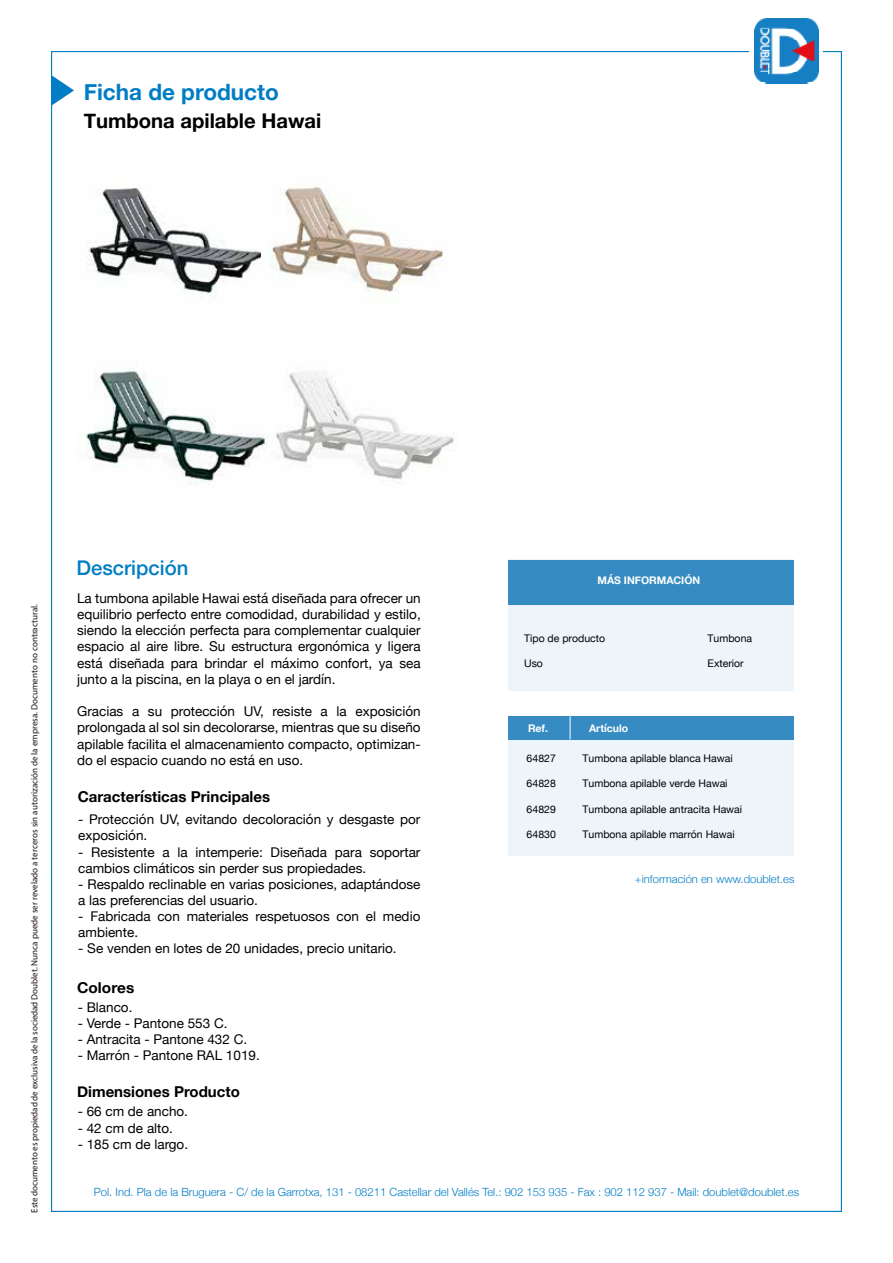
<style>
.page{position:relative;width:893px;height:1263px;background:#fff}
.page>*{position:absolute;margin:0;border:0;box-sizing:border-box;transform-origin:0 0}
.t1{font:700 22.5px "Helvetica Neue";color:#007dc4}
.t2{font:700 20.25px "Helvetica Neue";color:#000}
.t3{font:500 20.25px "Helvetica Neue";color:#007dc4}
.t4{font:700 15px "Helvetica Neue";color:#000}
.t5{font:13.5px/16.2px "Helvetica Neue";color:#000;text-align:justify}
.t6{font:13.35px/16px "Helvetica Neue";color:#000}
.t7{font:300 11.25px "Helvetica Neue";color:#007dc4}
.t8{font:10.5px "Helvetica Neue";color:#000}
.t9{font:700 10.5px "Helvetica Neue";color:#fff}
.t10{font:9px "Myriad Pro";color:#1e120d}
</style>
<div class="page">
<img style="left:754px;top:19px;width:64px;height:65px">
<svg style="left:51px;top:75px;width:23px;height:31px"></svg>
<div style="left:508px;top:560px;width:286px;height:131px;background:#edf5fa"></div>
<div style="left:508px;top:560px;width:286px;height:44px;background:#368cc2"></div>
<div style="left:508px;top:719px;width:286px;height:137px;background:#edf5fa"></div>
<div style="left:508px;top:716px;width:286px;height:23px;background:#368cc2"></div>
<svg style="left:570px;top:716px;width:1px;height:23px"></svg>
<img style="left:87px;top:188px;width:174px;height:110px">
<img style="left:85px;top:371px;width:183px;height:114px">
<img style="left:261px;top:186px;width:183px;height:106px">
<img style="left:276px;top:372px;width:178px;height:111px">
<h1 class="t1" style="left:84px;top:75px;width:197px">Ficha de producto</h1>
<h2 class="t2" style="left:84px;top:105px;width:239px">Tumbona apilable Hawai</h2>
<p class="t10" style="left:29px;top:1213px;width:610px;rotate:-90deg">Este documento es propiedad de exclusiva de la sociedad Doublet. Nunca puede ser revelado a terceros sin autorización de la empresa. Documento no contractural.</p>
<h2 class="t3" style="left:77px;top:551px;width:113px">Descripción</h2>
<p class="t5" style="left:77px;top:591px;width:345px">La tumbona apilable Hawai está diseñada para ofrecer un equilibrio perfecto entre comodidad, durabilidad y estilo, siendo la elección perfecta para complementar cualquier espacio al aire libre. Su estructura ergonómica y ligera está diseñada para brindar el máximo confort, ya sea junto a la piscina, en la playa o en el jardín.</p>
<p class="t5" style="left:77px;top:704px;width:345px">Gracias a su protección UV, resiste a la exposición prolongada al sol sin decolorarse, mientras que su diseño apilable facilita el almacenamiento compacto, optimizan&shy;do el espacio cuando no está en uso.</p>
<p class="t4" style="left:78px;top:785px;width:194px">Características Principales</p>
<p class="t6" style="left:78px;top:812px;width:344px">- Protección UV, evitando decoloración y desgaste por exposición.</p>
<p class="t6" style="left:78px;top:844px;width:344px">- Resistente a la intemperie: Diseñada para soportar cambios climáticos sin perder sus propiedades.</p>
<p class="t6" style="left:78px;top:877px;width:344px">- Respaldo reclinable en varias posiciones, adaptándose a las preferencias del usuario.</p>
<p class="t6" style="left:78px;top:909px;width:344px">- Fabricada con materiales respetuosos con el medio ambiente.</p>
<p class="t6" style="left:78px;top:941px;width:320px">- Se venden en lotes de 20 unidades, precio unitario.</p>
<p class="t4" style="left:77px;top:976px;width:59px">Colores</p>
<p class="t6" style="left:78px;top:1000px;width:56px">- Blanco.</p>
<p class="t6" style="left:78px;top:1016px;width:151px">- Verde - Pantone 553 C.</p>
<p class="t6" style="left:78px;top:1032px;width:171px">- Antracita - Pantone 432 C.</p>
<p class="t6" style="left:78px;top:1048px;width:184px">- Marrón - Pantone RAL 1019.</p>
<p class="t4" style="left:77px;top:1080px;width:164px">Dimensiones Producto</p>
<p class="t6" style="left:78px;top:1104px;width:112px">- 66 cm de ancho.</p>
<p class="t6" style="left:78px;top:1120px;width:97px">- 42 cm de alto.</p>
<p class="t6" style="left:78px;top:1136px;width:112px">- 185 cm de largo.</p>
<p class="t9" style="left:597px;top:572px;width:104px">MÁS INFORMACIÓN</p>
<p class="t8" style="left:524px;top:630px;width:83px">Tipo de producto</p>
<p class="t8" style="left:524px;top:656px;width:20px">Uso</p>
<p class="t9" style="left:528px;top:719px;width:22px">Ref.</p>
<p class="t9" style="left:589px;top:719px;width:41px">Artículo</p>
<p class="t8" style="left:708px;top:630px;width:46px">Tumbona</p>
<p class="t8" style="left:708px;top:656px;width:38px">Exterior</p>
<p class="t8" style="left:527px;top:751px;width:31px">64827</p>
<p class="t8" style="left:527px;top:776px;width:31px">64828</p>
<p class="t8" style="left:527px;top:801px;width:31px">64829</p>
<p class="t8" style="left:527px;top:826px;width:31px">64830</p>
<p class="t8" style="left:583px;top:751px;width:152px">Tumbona apilable blanca Hawai</p>
<p class="t8" style="left:583px;top:776px;width:147px">Tumbona apilable verde Hawai</p>
<p class="t8" style="left:583px;top:801px;width:161px">Tumbona apilable antracita Hawai</p>
<p class="t8" style="left:583px;top:826px;width:154px">Tumbona apilable marrón Hawai</p>
<p class="t7" style="left:635px;top:870px;width:161px">+información en www.doublet.es</p>
<p class="t7" style="left:94px;top:1183px;width:707px">Pol. Ind. Pla de la Bruguera - C/ de la Garrotxa, 131 - 08211 Castellar del Vallés Tel.: 902 153 935 - Fax : 902 112 937 - Mail: doublet@doublet.es</p>
</div>
